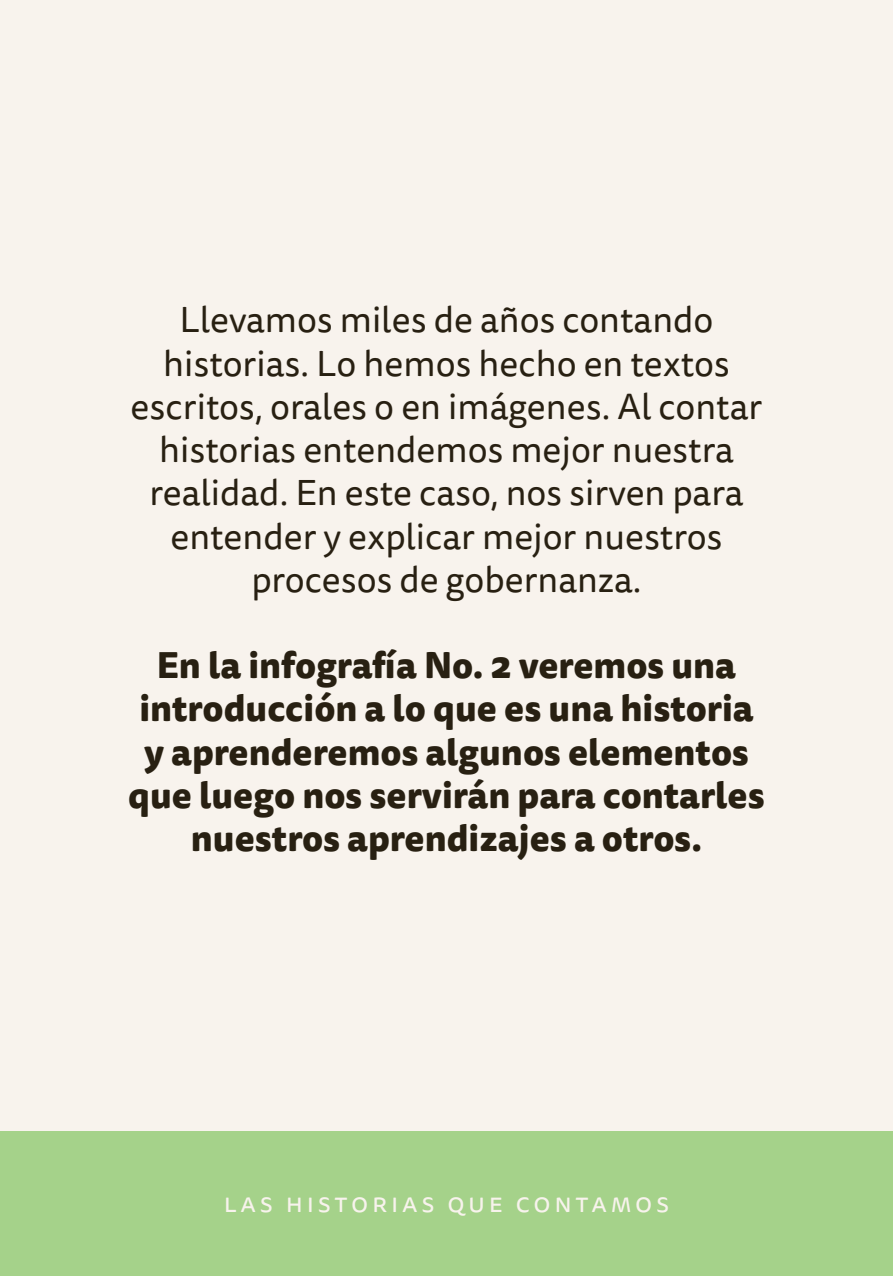
<style>
.page{position:relative;width:893px;height:1276px;background:#f8f3ed}
.page>*{position:absolute;margin:0;border:0;box-sizing:border-box;transform-origin:0 0}
.t1{font:36px/43.2px "Tisa Sans Pro";color:#282012;text-align:center}
.t2{font:800 36px/43.2px "Tisa Sans Pro";color:#282012;text-align:center}
.t3{font:27px "Tisa Sans Pro";letter-spacing:.14em;color:#f8f3ed}
</style>
<div class="page">
<div style="left:0;top:1131px;width:893px;height:145px;background:#a5d28a"></div>
<p class="t1" style="left:131px;top:299px;width:633px">Llevamos miles de años contando historias. Lo hemos hecho en textos escritos, orales o en imágenes. Al contar historias entendemos mejor nuestra realidad. En este caso, nos sirven para entender y explicar mejor nuestros procesos de gobernanza.</p>
<p class="t2" style="left:128px;top:644px;width:638px">En la infografía No. 2 veremos una introducción a lo que es una historia y aprenderemos algunos elementos que luego nos servirán para contarles nuestros aprendizajes a otros.</p>
<p class="t3" style="left:224px;top:1184px;width:447px">las historias que contamos</p>
</div>
